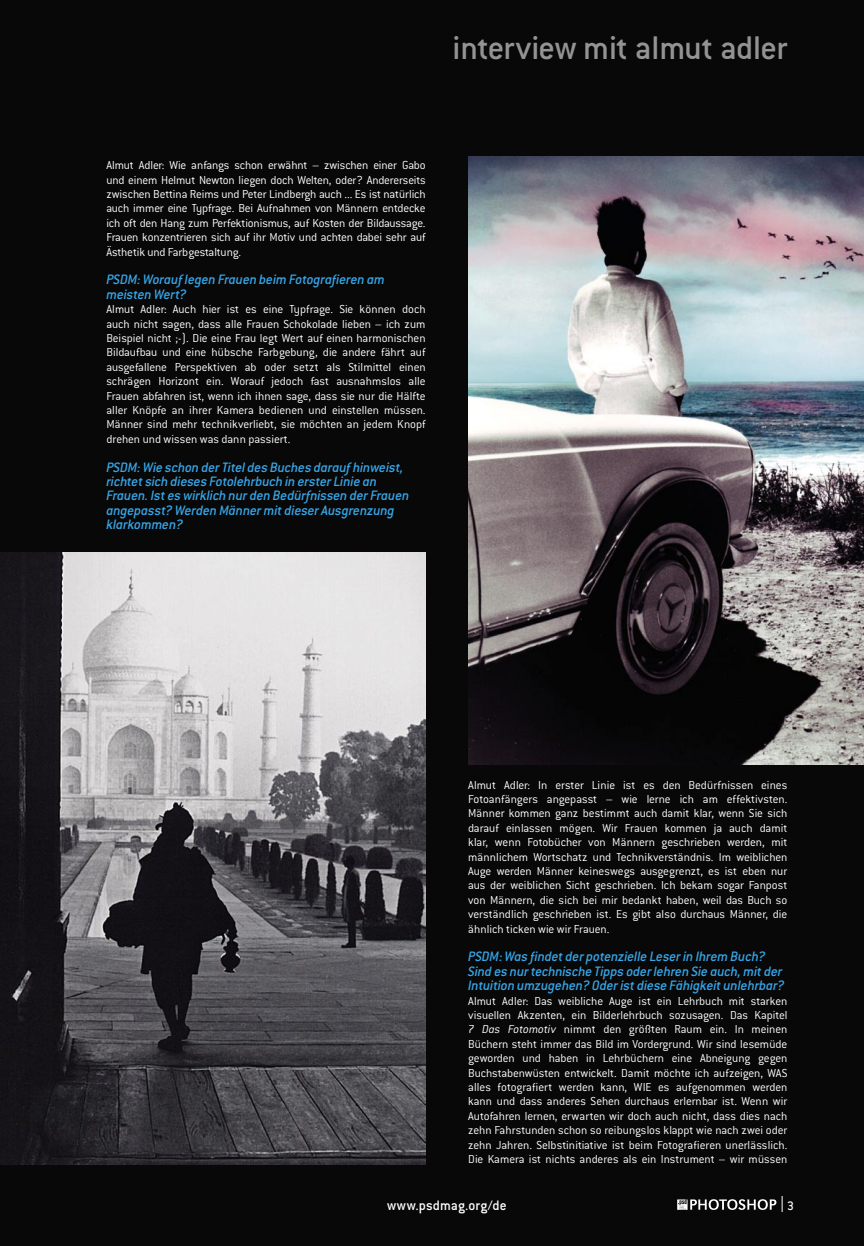
<style>
.page{position:relative;width:864px;height:1246px;background:#fff}
.page>*{position:absolute;margin:0;border:0;box-sizing:border-box;transform-origin:0 0}
.TOP1{font:500 36px "Conduit ITC";letter-spacing:-.01em;color:#939393}
.SUBHEAD2{font:italic 500 15px/14.4px "Conduit ITC";letter-spacing:-.01em;color:#36a7e9}
.STOPKA{font:500 15px "Conduit ITC";letter-spacing:.01em;color:#fff}
.t1{font:500 13.5px "Conduit ITC";color:#fff}
.BODY1{font:300 12.75px/14.4px "Conduit ITC";letter-spacing:-.005em;color:#fff;text-align:justify}
.s1{font-style:italic}
</style>
<div class="page">
<div style="left:0;top:0;width:863px;height:1246px;background:#080809"></div>
<svg style="left:677px;top:1196px;width:105px;height:16px"></svg>
<img style="left:468px;top:157px;width:395px;height:608px">
<img style="left:0;top:553px;width:425px;height:612px">
<p class="TOP1" style="left:452px;top:27px;width:336px">interview mit almut adler</p>
<p class="BODY1" style="left:106px;top:158px;width:320px">Almut Adler: Wie anfangs schon erwähnt – zwischen einer Gabo und einem Helmut Newton liegen doch Welten, oder? Andererseits zwischen Bettina Reims und Peter Lindbergh auch ... Es ist natürlich auch immer eine Typfrage. Bei Aufnahmen von Männern entdecke ich oft den Hang zum Perfektionismus, auf Kosten der Bildaussage.<br>Frauen konzentrieren sich auf ihr Motiv und achten dabei sehr auf Ästhetik und Farbgestaltung.</p>
<p class="SUBHEAD2" style="left:106px;top:272px;width:280px">PSDM: Worauf legen Frauen beim Fotografieren am meisten Wert?</p>
<p class="BODY1" style="left:106px;top:302px;width:320px">Almut Adler: Auch hier ist es eine Typfrage. Sie können doch auch nicht sagen, dass alle Frauen Schokolade lieben – ich zum Beispiel nicht ;-). Die eine Frau legt Wert auf einen harmonischen Bildaufbau und eine hübsche Farbgebung, die andere fährt auf ausgefallene Perspektiven ab oder setzt als Stilmittel einen schrägen Horizont ein. Worauf jedoch fast ausnahmslos alle Frauen abfahren ist, wenn ich ihnen sage, dass sie nur die Hälfte aller Knöpfe an ihrer Kamera bedienen und einstellen müssen.<br>Männer sind mehr technikverliebt, sie möchten an jedem Knopf drehen und wissen was dann passiert.</p>
<p class="SUBHEAD2" style="left:106px;top:460px;width:304px">PSDM: Wie schon der Titel des Buches darauf hinweist, richtet sich dieses Fotolehrbuch in erster Linie an Frauen. Ist es wirklich nur den Bedürfnissen der Frauen angepasst? Werden Männer mit dieser Ausgrenzung klarkommen?</p>
<p class="BODY1" style="left:468px;top:777px;width:320px">Almut Adler: In erster Linie ist es den Bedürfnissen eines Fotoanfängers angepasst – wie lerne ich am effektivsten.<br>Männer kommen ganz bestimmt auch damit klar, wenn Sie sich darauf einlassen mögen. Wir Frauen kommen ja auch damit klar, wenn Fotobücher von Männern geschrieben werden, mit männlichem Wortschatz und Technikverständnis. Im weiblichen Auge werden Männer keineswegs ausgegrenzt, es ist eben nur aus der weiblichen Sicht geschrieben. Ich bekam sogar Fanpost von Männern, die sich bei mir bedankt haben, weil das Buch so verständlich geschrieben ist. Es gibt also durchaus Männer, die ähnlich ticken wie wir Frauen.</p>
<p class="SUBHEAD2" style="left:468px;top:949px;width:318px">PSDM: Was findet der potenzielle Leser in Ihrem Buch?<br>Sind es nur technische Tipps oder lehren Sie auch, mit der<br>Intuition umzugehen? Oder ist diese Fähigkeit unlehrbar?</p>
<p class="BODY1" style="left:468px;top:993px;width:320px">Almut Adler: Das weibliche Auge ist ein Lehrbuch mit starken visuellen Akzenten, ein Bilderlehrbuch sozusagen. Das Kapitel 7 <span class="s1">Das Fotomotiv</span> nimmt den größten Raum ein. In meinen Büchern steht immer das Bild im Vordergrund. Wir sind lesemüde geworden und haben in Lehrbüchern eine Abneigung gegen Buchstabenwüsten entwickelt. Damit möchte ich aufzeigen, WAS alles fotografiert werden kann, WIE es aufgenommen werden kann und dass anderes Sehen durchaus erlernbar ist. Wenn wir Autofahren lernen, erwarten wir doch auch nicht, dass dies nach zehn Fahrstunden schon so reibungslos klappt wie nach zwei oder zehn Jahren. Selbstinitiative ist beim Fotografieren unerlässlich.<br>Die Kamera ist nichts anderes als ein Instrument – wir müssen</p>
<p class="STOPKA" style="left:387px;top:1197px;width:121px">www.psdmag.org/de</p>
<p class="t1" style="left:786px;top:1198px;width:8px">3</p>
</div>
